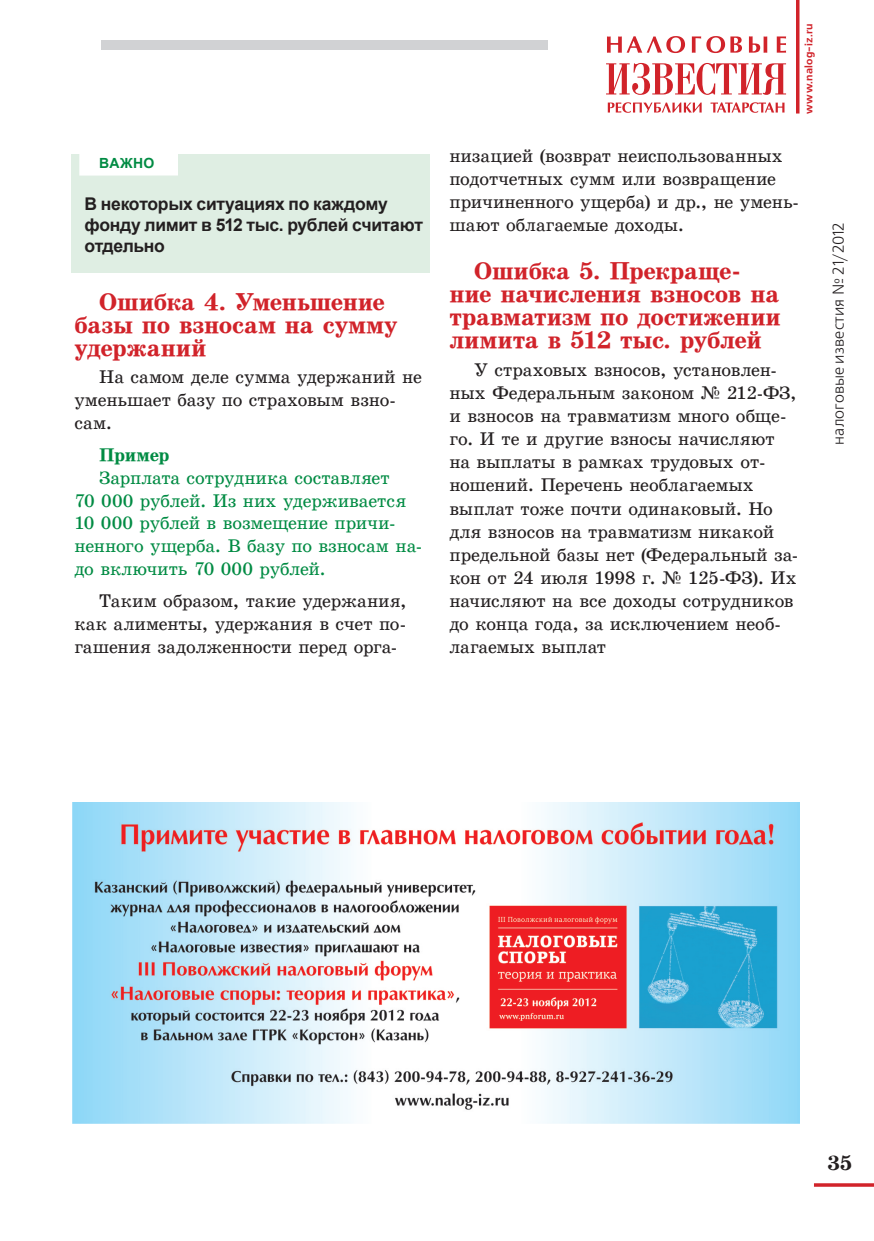
<style>
.page{position:relative;width:874px;height:1241px;background:#fff}
.page>*{position:absolute;margin:0;border:0;box-sizing:border-box;transform-origin:0 0}
.t1{font:700 24.5px/23.1px "School Book Cyr";letter-spacing:-.01em;color:#d1232a}
.t2{font:700 21px "School Book Cyr";color:#231f20}
.t3{font:18.38px/23.1px "School Book Cyr";letter-spacing:-.005em;color:#231f20}
.t4{font:18.38px/22.8px "School Book Cyr";letter-spacing:-.005em;color:#008b43}
.t5{font:700 18.38px "School Book Cyr";letter-spacing:-.015em;color:#008b43}
.t6{font:700 17.5px/21px "Arial";letter-spacing:-.02em;color:#231f20}
.t7{font:15.75px "Free Set C";letter-spacing:.005em;color:#231f20}
.t8{font:700 14px "Arial";letter-spacing:.015em;color:#008b43}
.t9{font:700 10.5px "Free Set C";letter-spacing:.02em;color:#d1232a}
</style>
<div class="page">
<svg style="left:823px;top:1186px;width:32px;height:1px"></svg>
<svg style="left:814px;top:1183px;width:59px;height:3px"></svg>
<svg style="left:606px;top:63px;width:179px;height:32px"></svg>
<svg style="left:607px;top:36px;width:178px;height:17px"></svg>
<svg style="left:607px;top:102px;width:177px;height:11px"></svg>
<svg style="left:796px;top:0;width:3px;height:113px"></svg>
<div style="left:101px;top:40px;width:446px;height:10px;background:#d1d2d4"></div>
<div style="left:71px;top:154px;width:358px;height:118px;background:#dfeee3"></div>
<div style="left:79px;top:153px;width:99px;height:22px;background:#fff"></div>
<img style="left:73px;top:802px;width:726px;height:321px">
<p class="t8" style="left:99px;top:154px;width:57px">ВАЖНО</p>
<p class="t6" style="left:84px;top:194px;width:340px">В некоторых ситуациях по каждому фонду лимит в 512 тыс. рублей считают отдельно</p>
<h1 class="t1" style="left:74px;top:290px;width:324px;line-height:22.6px;text-indent:25px">Ошибка 4. Уменьшение базы по взносам на сумму удержаний</h1>
<p class="t3" style="left:74px;top:365px;width:349px;text-indent:25px">На самом деле сумма удержаний не уменьшает базу по страховым взно&shy;сам.</p>
<p class="t5" style="left:99px;top:444px;width:72px">Пример</p>
<p class="t4" style="left:74px;top:466px;width:349px;text-indent:25px">Зарплата сотрудника составляет<br>70 000 рублей. Из них удерживается<br>10 000 рублей в возмещение причи&shy;ненного ущерба. В базу по взносам на&shy;до включить 70 000 рублей.</p>
<p class="t3" style="left:74px;top:589px;width:333px;text-align:justify;text-indent:25px">Таким образом, такие удержания, как алименты, удержания в счет по&shy;гашения задолженности перед орга-</p>
<p class="t9" style="left:802px;top:114px;width:92px;rotate:-90deg">www.nalog-iz.ru</p>
<p class="t3" style="left:449px;top:144px;width:351px">низацией (возврат неиспользованных подотчетных сумм или возвращение причиненного ущерба) и др., не умень&shy;шают облагаемые доходы.</p>
<h1 class="t1" style="left:449px;top:259px;width:333px;text-indent:25px">Ошибка 5. Прекраще&shy;ние начисления взносов на травматизм по достижении лимита в 512 тыс. рублей</h1>
<p class="t3" style="left:449px;top:358px;width:350px;text-indent:25px">У страховых взносов, установлен&shy;ных Федеральным законом № 212-ФЗ, и взносов на травматизм много обще&shy;го. И те и другие взносы начисляют на выплаты в рамках трудовых от&shy;ношений. Перечень необлагаемых выплат тоже почти одинаковый. Но для взносов на травматизм никакой предельной базы нет (Федеральный за&shy;кон от 24 июля 1998 г. № 125-ФЗ). Их начисляют на все доходы сотрудников до конца года, за исключением необ&shy;лагаемых выплат</p>
<p class="t7" style="left:829px;top:444px;width:224px;rotate:-90deg">налоговые известия № 21/2012</p>
<p class="t2" style="left:827px;top:1150px;width:26px">35</p>
</div>
